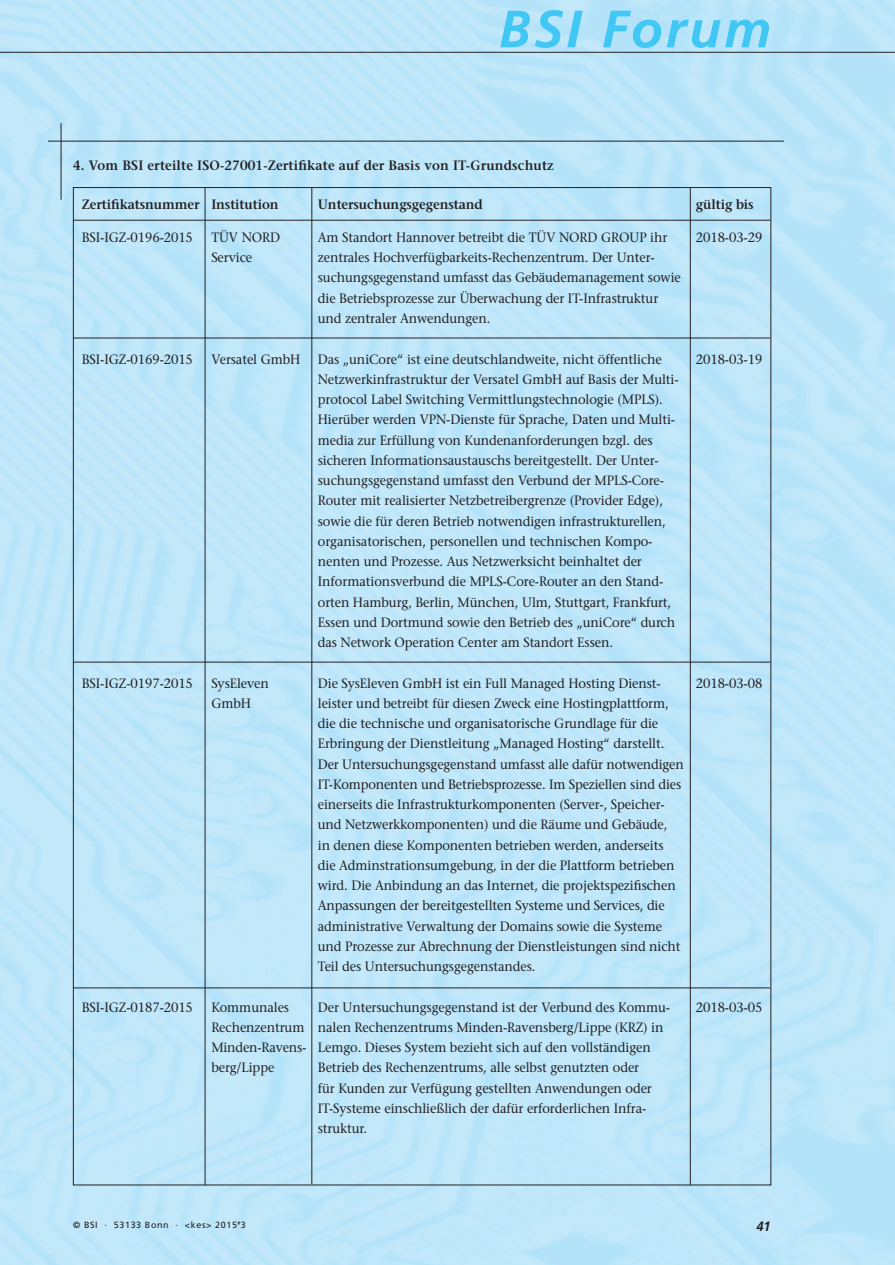
<style>
.page{position:relative;width:895px;height:1265px;background:#fff}
.page>*{position:absolute;margin:0;border:0;box-sizing:border-box;transform-origin:0 0}
.t1{font:italic 700 52.5px "Frutiger";letter-spacing:.055em;color:#40c7f4}
.t2{font:13.5px/20.2px "Stone Serif";letter-spacing:-.01em;color:#231f20;scale:.95 1}
.t3{font:600 13.5px "Stone Serif";letter-spacing:.015em;color:#231f20;scale:.95 1}
.t4{font:600 13.5px "Stone Serif";letter-spacing:-.005em;color:#231f20;scale:.95 1}
.t5{font:italic 700 13.5px "Frutiger";color:#231f20;scale:.95 1}
.t6{font:9px "Frutiger";letter-spacing:.065em;color:#231f20}
</style>
<div class="page">
<img style="left:0;top:0;width:895px;height:1265px">
<hr style="left:205px;top:187px;width:1px;height:998px;background:#231f20">
<hr style="left:311px;top:187px;width:1px;height:997px;background:#231f20">
<hr style="left:73px;top:220px;width:697px;height:1px;background:#231f20">
<hr style="left:690px;top:187px;width:1px;height:998px;background:#231f20">
<hr style="left:48px;top:141px;width:736px;height:1px;background:#231f20">
<hr style="left:61px;top:123px;width:1px;height:77px;background:#231f20">
<hr style="left:73px;top:338px;width:697px;height:1px;background:#231f20">
<hr style="left:73px;top:987px;width:697px;height:1px;background:#231f20">
<hr style="left:73px;top:662px;width:697px;height:1px;background:#231f20">
<hr style="left:0;top:52px;width:895px;height:1px;background:#231f20">
<h1 class="t1" style="left:499px;top:-2px;width:273px">BSI Forum</h1>
<p class="t3" style="left:73px;top:157px;width:507px">4. Vom BSI erteilte ISO-27001-Zertifikate auf der Basis von IT-Grundschutz</p>
<p class="t4" style="left:82px;top:196px;width:209px">Zertifikatsnummer Institution</p>
<p class="t4" style="left:318px;top:196px;width:175px">Untersuchungsgegenstand</p>
<p class="t4" style="left:696px;top:196px;width:62px">gültig bis</p>
<p class="t2" style="left:82px;top:227px;width:119px">BSI-IGZ-0196-2015</p>
<p class="t2" style="left:211px;top:227px;width:74px">TÜV NORD</p>
<p class="t2" style="left:318px;top:227px;width:369px">Am Standort Hannover betreibt die TÜV NORD GROUP ihr</p>
<p class="t2" style="left:696px;top:227px;width:72px">2018-03-29</p>
<p class="t2" style="left:211px;top:247px;width:45px">Service</p>
<p class="t2" style="left:318px;top:247px;width:384px">zentrales Hochverfügbarkeits-Rechenzentrum. Der Unter&shy;suchungsgegenstand umfasst das Gebäudemanagement sowie die Betriebsprozesse zur Überwachung der IT-Infrastruktur und zentraler Anwendungen.</p>
<p class="t2" style="left:82px;top:348px;width:119px">BSI-IGZ-0169-2015</p>
<p class="t2" style="left:211px;top:348px;width:95px">Versatel GmbH</p>
<p class="t2" style="left:318px;top:348px;width:364px">Das „uniCore“ ist eine deutschlandweite, nicht öffentliche</p>
<p class="t2" style="left:696px;top:348px;width:72px">2018-03-19</p>
<p class="t2" style="left:318px;top:369px;width:381px">Netzwerkinfrastruktur der Versatel GmbH auf Basis der Multi&shy;protocol Label Switching Vermittlungstechnologie (MPLS).<br>Hierüber werden VPN-Dienste für Sprache, Daten und Multi&shy;media zur Erfüllung von Kundenanforderungen bzgl. des sicheren Informationsaustauschs bereitgestellt. Der Unter&shy;suchungsgegenstand umfasst den Verbund der MPLS-Core-Router mit realisierter Netzbetreibergrenze (Provider Edge), sowie die für deren Betrieb notwendigen infrastrukturellen, organisatorischen, personellen und technischen Kompo&shy;nenten und Prozesse. Aus Netzwerksicht beinhaltet der Informationsverbund die MPLS-Core-Router an den Stand&shy;orten Hamburg, Berlin, München, Ulm, Stuttgart, Frankfurt, Essen und Dortmund sowie den Betrieb des „uniCore“ durch das Network Operation Center am Standort Essen.</p>
<p class="t2" style="left:82px;top:672px;width:119px">BSI-IGZ-0197-2015</p>
<p class="t2" style="left:211px;top:672px;width:62px">SysEleven</p>
<p class="t2" style="left:318px;top:672px;width:362px">Die SysEleven GmbH ist ein Full Managed Hosting Dienst-</p>
<p class="t2" style="left:696px;top:672px;width:72px">2018-03-08</p>
<p class="t2" style="left:211px;top:693px;width:43px">GmbH</p>
<p class="t2" style="left:318px;top:693px;width:387px">leister und betreibt für diesen Zweck eine Hostingplattform, die die technische und organisatorische Grundlage für die Erbringung der Dienstleitung „Managed Hosting“ darstellt.<br>Der Untersuchungsgegenstand umfasst alle dafür notwendigen IT-Komponenten und Betriebsprozesse. Im Speziellen sind dies einerseits die Infrastrukturkomponenten (Server-, Speicher&shy;und Netzwerkkomponenten) und die Räume und Gebäude,<br>in denen diese Komponenten betrieben werden, anderseits die Adminstrationsumgebung, in der die Plattform betrieben wird. Die Anbindung an das Internet, die projektspezifischen Anpassungen der bereitgestellten Systeme und Services, die administrative Verwaltung der Domains sowie die Systeme und Prozesse zur Abrechnung der Dienstleistungen sind nicht Teil des Untersuchungsgegenstandes.</p>
<p class="t2" style="left:82px;top:996px;width:119px">BSI-IGZ-0187-2015</p>
<p class="t2" style="left:211px;top:996px;width:83px">Kommunales</p>
<p class="t2" style="left:318px;top:996px;width:372px">Der Untersuchungsgegenstand ist der Verbund des Kommu-</p>
<p class="t2" style="left:696px;top:996px;width:72px">2018-03-05</p>
<p class="t2" style="left:211px;top:1017px;width:477px">Rechenzentrum nalen Rechenzentrums Minden-Ravensberg/Lippe (KRZ) in<br>Minden-Ravens- Lemgo. Dieses System bezieht sich auf den vollständigen berg/Lippe</p>
<p class="t2" style="left:318px;top:1057px;width:353px">Betrieb des Rechenzentrums, alle selbst genutzten oder für Kunden zur Verfügung gestellten Anwendungen oder IT-Systeme einschließlich der dafür erforderlichen Infra&shy;struktur.</p>
<p class="t6" style="left:73px;top:1219px;width:174px">© BSI · 53133 Bonn · &lt;kes&gt; 2015<sup>#</sup>3</p>
<p class="t5" style="left:756px;top:1218px;width:17px">41</p>
</div>
